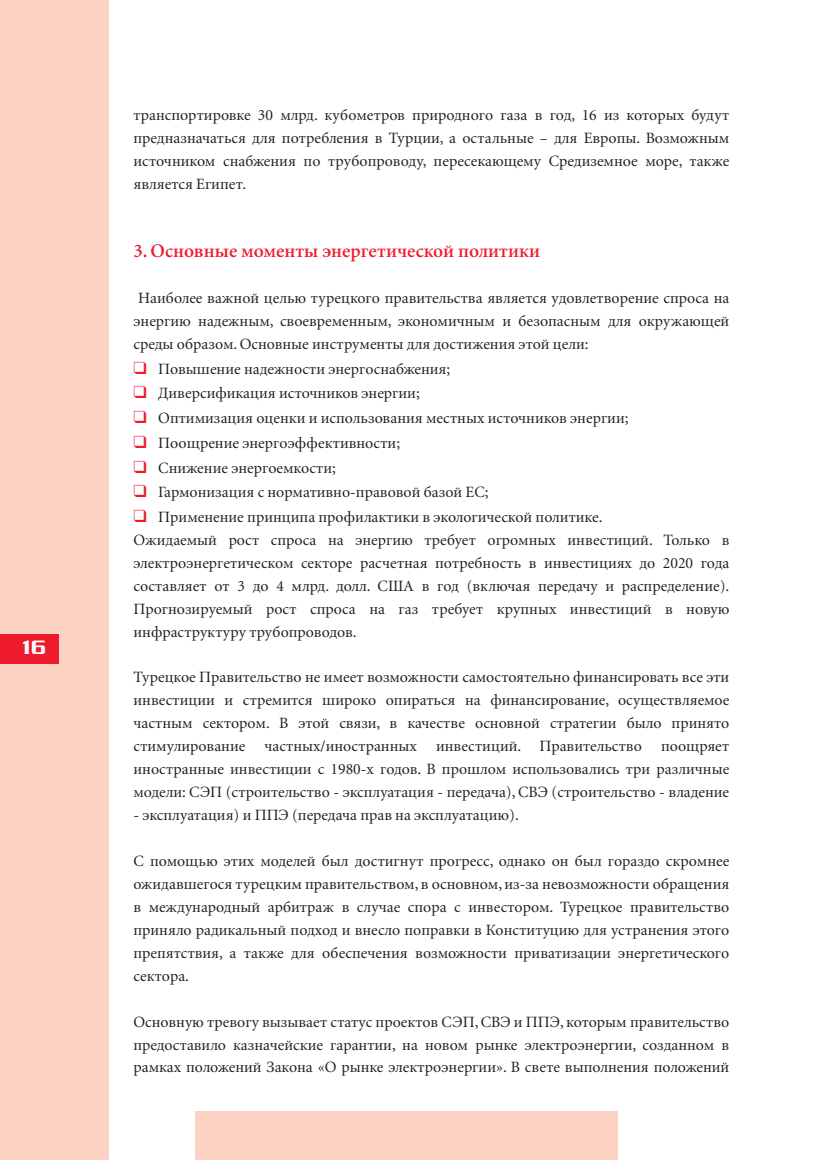
<style>
.page{position:relative;width:814px;height:1160px;background:#fff}
.page>*{position:absolute;margin:0;border:0;box-sizing:border-box;transform-origin:0 0}
.t1{font:500 21px "Serpentine";color:#fff}
.t2{font:600 19.25px "Minion Cyr";color:#ee1b2c}
.t3{font:15.75px/22.9px "Minion Cyr";color:#231f20;text-align:justify}
.s1{color:#ee1b2c}
</style>
<div class="page">
<div style="left:0;top:0;width:109px;height:1160px;background:#fcd3c3"></div>
<div style="left:0;top:634px;width:59px;height:30px;background:#ee1b2c"></div>
<div style="left:195px;top:1111px;width:422px;height:49px;background:#fcd3c3"></div>
<h1 class="t1" style="left:22px;top:641px;width:25px">16</h1>
<p class="t3" style="left:133px;top:104px;width:597px">транспортировке 30 млрд. кубометров природного газа в год, 16 из которых будут предназначаться для потребления в Турции, а остальные – для Европы. Возможным источником снабжения по трубопроводу, пересекающему Средиземное море, также является Египет.</p>
<p class="t2" style="left:133px;top:243px;width:408px">3. Основные моменты энергетической политики</p>
<p class="t3" style="left:133px;top:288px;width:597px">Наиболее важной целью турецкого правительства является удовлетворение спроса на энергию надежным, своевременным, экономичным и безопасным для окружающей среды образом. Основные инструменты для достижения этой цели:</p>
<p class="t3" style="left:133px;top:358px;width:318px"><span class="s1">❑</span> Повышение надежности энергоснабжения;</p>
<p class="t3" style="left:133px;top:383px;width:288px"><span class="s1">❑</span> Диверсификация источников энергии;</p>
<p class="t3" style="left:133px;top:408px;width:496px"><span class="s1">❑</span> Оптимизация оценки и использования местных источников энергии;</p>
<p class="t3" style="left:133px;top:432px;width:268px"><span class="s1">❑</span> Поощрение энергоэффективности;</p>
<p class="t3" style="left:133px;top:457px;width:204px"><span class="s1">❑</span> Снижение энергоемкости;</p>
<p class="t3" style="left:133px;top:482px;width:356px"><span class="s1">❑</span> Гармонизация с нормативно-правовой базой ЕС;</p>
<p class="t3" style="left:133px;top:507px;width:597px;text-align:left"><span class="s1">❑</span> Применение принципа профилактики в экологической политике.<br>Ожидаемый рост спроса на энергию требует огромных инвестиций. Только в электроэнергетическом секторе расчетная потребность в инвестициях до 2020 года составляет от 3 до 4 млрд. долл. США в год (включая передачу и распределение).<br>Прогнозируемый рост спроса на газ требует крупных инвестиций в новую инфраструктуру трубопроводов.</p>
<p class="t3" style="left:133px;top:667px;width:597px">Турецкое Правительство не имеет возможности самостоятельно финансировать все эти инвестиции и стремится широко опираться на финансирование, осуществляемое частным сектором. В этой связи, в качестве основной стратегии было принято стимулирование частных/иностранных инвестиций. Правительство поощряет иностранные инвестиции с 1980-х годов. В прошлом использовались три различные модели: СЭП (строительство - эксплуатация - передача), СВЭ (строительство - владение</p>
<p class="t3" style="left:133px;top:805px;width:386px">- эксплуатация) и ППЭ (передача прав на эксплуатацию).</p>
<p class="t3" style="left:133px;top:850px;width:597px">С помощью этих моделей был достигнут прогресс, однако он был гораздо скромнее ожидавшегося турецким правительством, в основном, из-за невозможности обращения в международный арбитраж в случае спора с инвестором. Турецкое правительство приняло радикальный подход и внесло поправки в Конституцию для устранения этого препятствия, а также для обеспечения возможности приватизации энергетического сектора.</p>
<p class="t3" style="left:133px;top:1011px;width:597px">Основную тревогу вызывает статус проектов СЭП, СВЭ и ППЭ, которым правительство предоставило казначейские гарантии, на новом рынке электроэнергии, созданном в рамках положений Закона «О рынке электроэнергии». В свете выполнения положений</p>
</div>
